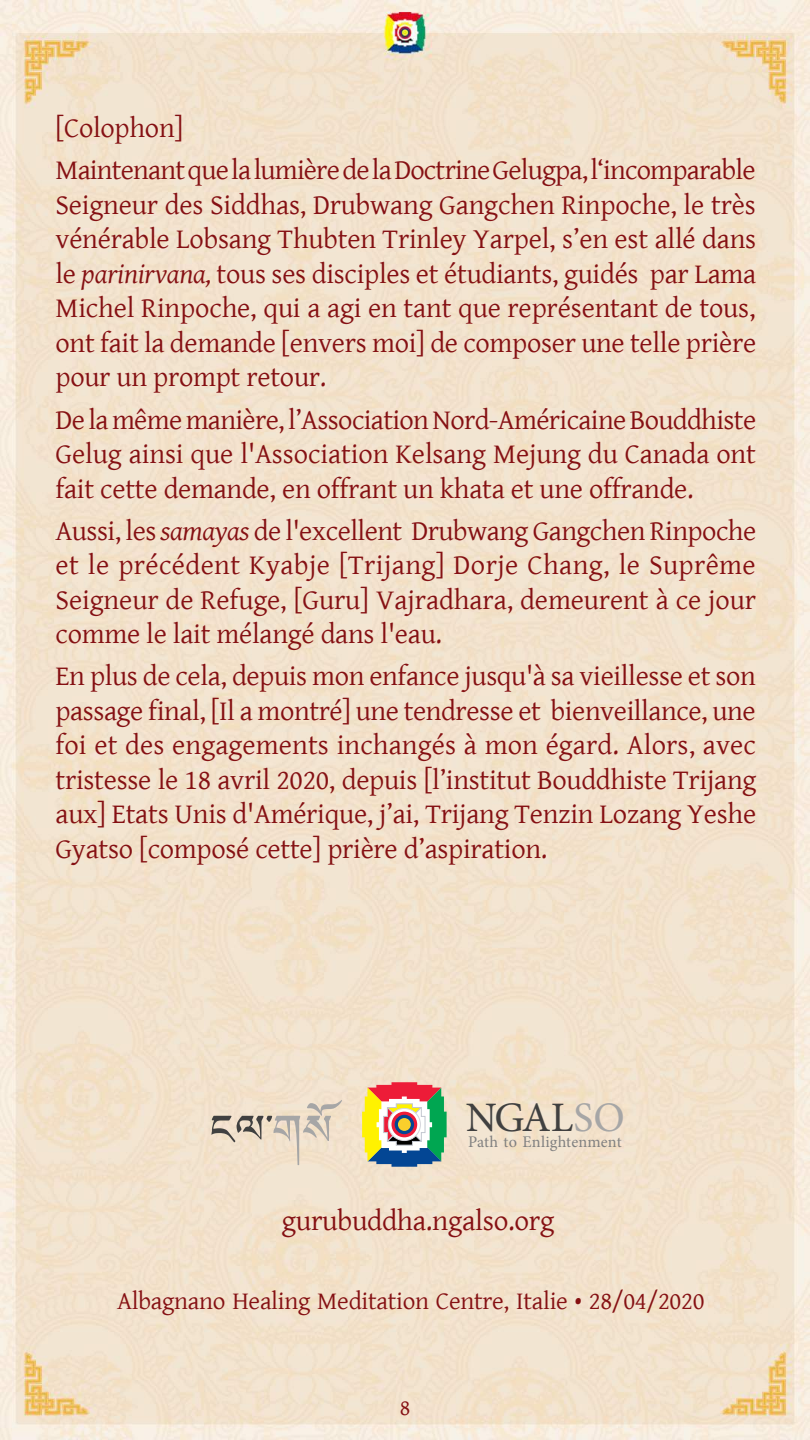
<style>
.page{position:relative;width:810px;height:1440px;background:#fff}
.page>*{position:absolute;margin:0;border:0;box-sizing:border-box;transform-origin:0 0}
.t1{font:42px "Minion Pro";color:#404040}
.t2{font:29.25px "Gentium Basic";letter-spacing:-.01em;color:#851013}
.t3{font:28.5px/34.5px "Gentium Basic";letter-spacing:-.01em;color:#851013;text-align:justify}
.t4{font:28.5px/42px "Gentium Basic";letter-spacing:-.03em;color:#851013}
.t5{font:25.2px "Gentium Basic";letter-spacing:-.01em;color:#851013}
.t6{font:22.5px "Gentium Basic";color:#851013}
.t7{font:16.27px "Minion Pro";letter-spacing:.01em;color:#808080}
.s1{font-style:italic}
.s2{color:#a6a6a6}
</style>
<div class="page">
<img style="left:0;top:0;width:810px;height:1440px">
<svg style="left:212px;top:1100px;width:130px;height:65px;background:#e1d2c0"></svg>
<svg style="left:362px;top:1082px;width:85px;height:85px"></svg>
<svg style="left:388px;top:1108px;width:32px;height:33px"></svg>
<div style="left:388px;top:1108px;width:33px;height:33px;border:1px solid #d5d5db;border-radius:50%"></div>
<svg style="left:392px;top:1112px;width:25px;height:25px"></svg>
<div style="left:395px;top:1115px;width:19px;height:19px;background:#034694;border-radius:50%"></div>
<div style="left:398px;top:1118px;width:13px;height:13px;background:#f9cf2c;border-radius:50%"></div>
<p class="t4" style="left:56px;top:106px;width:702px">[Colophon]<br>Maintenant que la lumière de la Doctrine Gelugpa, l‘incomparable</p>
<p class="t3" style="left:56px;top:187px;width:702px">Seigneur des Siddhas, Drubwang Gangchen Rinpoche, le très vénérable Lobsang Thubten Trinley Yarpel, s’en est allé dans le <span class="s1">parinirvana,</span> tous ses disciples et étudiants, guidés par Lama Michel Rinpoche, qui a agi en tant que représentant de tous, ont fait la demande [envers moi] de composer une telle prière pour un prompt retour.</p>
<p class="t3" style="left:56px;top:401px;width:702px">De la même manière, l’Association Nord-Américaine Bouddhiste Gelug ainsi que l'Association Kelsang Mejung du Canada ont fait cette demande, en offrant un khata et une offrande.</p>
<p class="t3" style="left:56px;top:512px;width:702px">Aussi, les <span class="s1">samayas</span> de l'excellent Drubwang Gangchen Rinpoche et le précédent Kyabje [Trijang] Dorje Chang, le Suprême Seigneur de Refuge, [Guru] Vajradhara, demeurent à ce jour comme le lait mélangé dans l'eau.</p>
<p class="t3" style="left:56px;top:658px;width:702px">En plus de cela, depuis mon enfance jusqu'à sa vieillesse et son passage final, [Il a montré] une tendresse et bienveillance, une foi et des engagements inchangés à mon égard. Alors, avec tristesse le 18 avril 2020, depuis [l’institut Bouddhiste Trijang aux] Etats Unis d'Amérique, j’ai, Trijang Tenzin Lozang Yeshe Gyatso [composé cette] prière d’aspiration.</p>
<h1 class="t1" style="left:466px;top:1090px;width:160px">NGAL<span class="s2">SO</span></h1>
<p class="t7" style="left:468px;top:1131px;width:155px">Path to Enlightenment</p>
<p class="t2" style="left:282px;top:1199px;width:274px">gurubuddha.ngalso.org</p>
<p class="t5" style="left:117px;top:1282px;width:589px">Albagnano Healing Meditation Centre, Italie • 28/04/2020</p>
<p class="t6" style="left:400px;top:1392px;width:12px">8</p>
</div>
